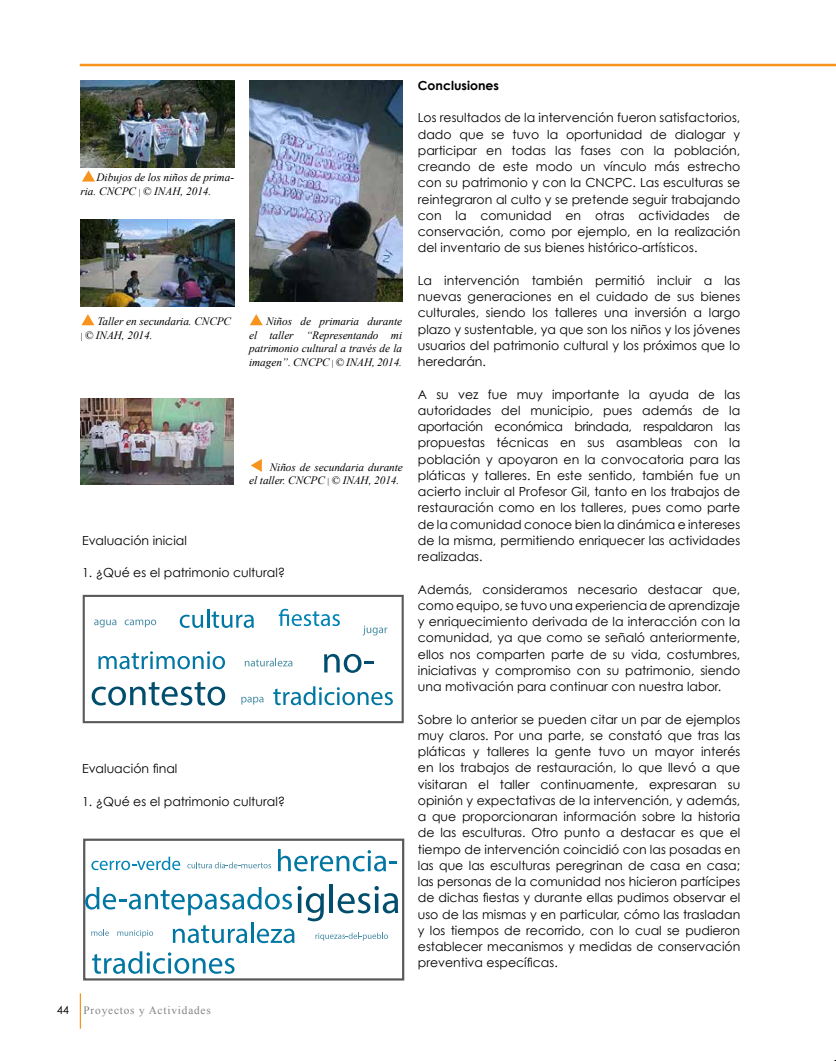
<style>
.page{position:relative;width:836px;height:1061px;background:#fff}
.page>*{position:absolute;margin:0;border:0;box-sizing:border-box;transform-origin:0 0}
.t1{font:12.5px/16.2px "Century Gothic";color:#000;text-align:justify}
.t2{font:700 12.5px "Century Gothic";color:#000}
.t3{font:italic 11.25px/13.5px "Times New Roman";letter-spacing:-.005em;color:#000}
.t4{font:11.25px "Times New Roman";letter-spacing:.075em;color:#808285}
.t5{font:11.25px "Century Gothic";color:#000}
.s1{font-style:normal;font-size:8.75px}
</style>
<div class="page">
<hr style="left:80px;top:993px;width:1px;height:36px;background:#f7941e">
<hr style="left:80px;top:64px;width:756px;height:2px;background:#f7941e">
<img style="left:81px;top:220px;width:153px;height:87px">
<img style="left:249px;top:80px;width:154px;height:221px">
<img style="left:80px;top:80px;width:154px;height:87px">
<svg style="left:81px;top:314px;width:13px;height:11px"></svg>
<svg style="left:250px;top:314px;width:13px;height:11px"></svg>
<svg style="left:82px;top:170px;width:13px;height:12px"></svg>
<div style="left:83px;top:595px;width:321px;height:128px;background:#fff;border:2px solid #58595b"></div>
<svg style="left:94px;top:619px;width:22px;height:8px"></svg>
<svg style="left:125px;top:619px;width:31px;height:8px"></svg>
<svg style="left:180px;top:609px;width:74px;height:19px"></svg>
<svg style="left:279px;top:609px;width:61px;height:17px"></svg>
<svg style="left:363px;top:625px;width:24px;height:10px"></svg>
<svg style="left:98px;top:651px;width:127px;height:18px"></svg>
<svg style="left:245px;top:658px;width:47px;height:8px"></svg>
<svg style="left:324px;top:654px;width:50px;height:19px"></svg>
<svg style="left:92px;top:682px;width:133px;height:23px"></svg>
<svg style="left:241px;top:697px;width:22px;height:7px"></svg>
<svg style="left:273px;top:686px;width:120px;height:19px"></svg>
<div style="left:83px;top:839px;width:321px;height:141px;background:#fff;border:2px solid #58595b"></div>
<svg style="left:187px;top:862px;width:84px;height:6px"></svg>
<svg style="left:91px;top:857px;width:89px;height:13px"></svg>
<hr style="left:330px;top:884px;width:3px;height:29px;background:#004d6d">
<svg style="left:278px;top:849px;width:119px;height:22px"></svg>
<svg style="left:85px;top:886px;width:313px;height:57px"></svg>
<svg style="left:92px;top:951px;width:143px;height:23px"></svg>
<img style="left:80px;top:399px;width:154px;height:86px">
<svg style="left:251px;top:459px;width:11px;height:13px"></svg>
<p class="t3" style="left:80px;top:171px;width:155px;text-indent:16px">Dibujos de los niños de prima&shy;ria. CNCPC <span class="s1">|</span> © INAH, 2014.</p>
<p class="t3" style="left:81px;top:314px;width:152px;text-indent:17px">Taller en secundaria. CNCPC <span class="s1">|</span> © INAH, 2014.</p>
<p class="t3" style="left:249px;top:314px;width:154px;text-align:justify;text-indent:17px">Niños de primaria durante el taller “Representando mi patrimonio cultural a través de la imagen”. CNCPC <span class="s1">|</span> © INAH, 2014.</p>
<p class="t3" style="left:249px;top:460px;width:155px;text-indent:21px">Niños de secundaria durante el taller. CNCPC <span class="s1">|</span> © INAH, 2014.</p>
<p class="t1" style="left:82px;top:532px;width:106px">Evaluación inicial</p>
<p class="t1" style="left:82px;top:564px;width:205px">1. ¿Qué es el patrimonio cultural?</p>
<p class="t1" style="left:82px;top:760px;width:97px">Evaluación final</p>
<p class="t1" style="left:82px;top:793px;width:205px">1. ¿Qué es el patrimonio cultural?</p>
<p class="t5" style="left:57px;top:1003px;width:14px">44</p>
<p class="t4" style="left:84px;top:1002px;width:129px">Proyectos y Actividades</p>
<p class="t2" style="left:418px;top:77px;width:83px">Conclusiones</p>
<p class="t1" style="left:418px;top:109px;width:324px">Los resultados de la intervención fueron satisfactorios, dado que se tuvo la oportunidad de dialogar y participar en todas las fases con la población, creando de este modo un vínculo más estrecho con su patrimonio y con la CNCPC. Las esculturas se reintegraron al culto y se pretende seguir trabajando con la comunidad en otras actividades de conservación, como por ejemplo, en la realización del inventario de sus bienes histórico-artísticos.</p>
<p class="t1" style="left:418px;top:272px;width:324px">La intervención también permitió incluir a las nuevas generaciones en el cuidado de sus bienes culturales, siendo los talleres una inversión a largo plazo y sustentable, ya que son los niños y los jóvenes usuarios del patrimonio cultural y los próximos que lo heredarán.</p>
<p class="t1" style="left:418px;top:386px;width:324px">A su vez fue muy importante la ayuda de las autoridades del municipio, pues además de la aportación económica brindada, respaldaron las propuestas técnicas en sus asambleas con la población y apoyaron en la convocatoria para las pláticas y talleres. En este sentido, también fue un acierto incluir al Profesor Gil, tanto en los trabajos de restauración como en los talleres, pues como parte de la comunidad conoce bien la dinámica e intereses de la misma, permitiendo enriquecer las actividades realizadas.</p>
<p class="t1" style="left:418px;top:581px;width:324px">Además, consideramos necesario destacar que, como equipo, se tuvo una experiencia de aprendizaje y enriquecimiento derivada de la interacción con la comunidad, ya que como se señaló anteriormente, ellos nos comparten parte de su vida, costumbres, iniciativas y compromiso con su patrimonio, siendo una motivación para continuar con nuestra labor.</p>
<p class="t1" style="left:418px;top:711px;width:324px">Sobre lo anterior se pueden citar un par de ejemplos muy claros. Por una parte, se constató que tras las pláticas y talleres la gente tuvo un mayor interés en los trabajos de restauración, lo que llevó a que visitaran el taller continuamente, expresaran su opinión y expectativas de la intervención, y además, a que proporcionaran información sobre la historia de las esculturas. Otro punto a destacar es que el tiempo de intervención coincidió con las posadas en las que las esculturas peregrinan de casa en casa; las personas de la comunidad nos hicieron partícipes de dichas fiestas y durante ellas pudimos observar el uso de las mismas y en particular, cómo las trasladan y los tiempos de recorrido, con lo cual se pudieron establecer mecanismos y medidas de conservación preventiva específicas.</p>
</div>
